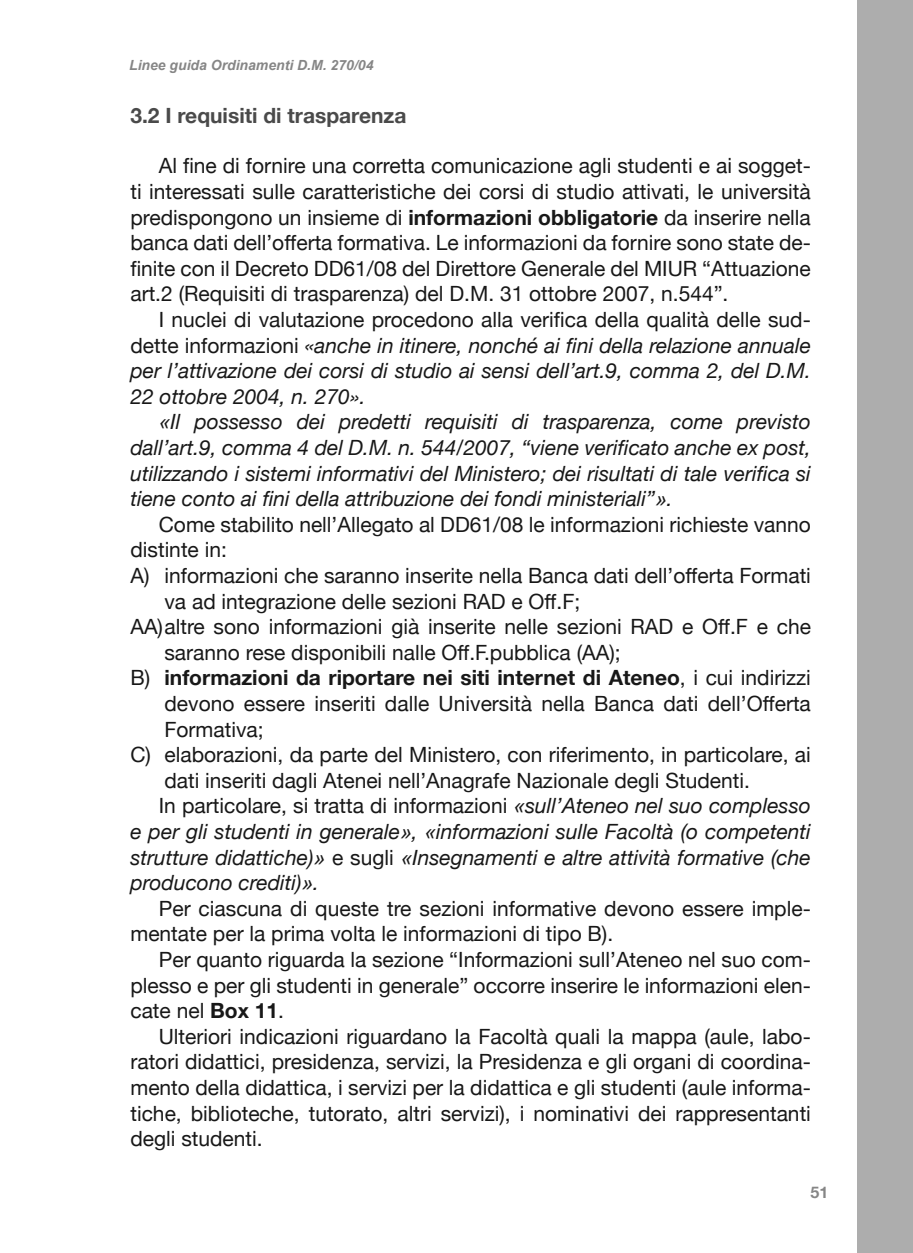
<style>
.page{position:relative;width:913px;height:1253px;background:#fff}
.page>*{position:absolute;margin:0;border:0;box-sizing:border-box;transform-origin:0 0}
.t1{font:21px/25.6px "Helvetica Neue";color:#181818;text-align:justify}
.t2{font:italic 21px/25.6px "Helvetica Neue";color:#181818;text-align:justify}
.t3{font:700 21px "Helvetica Neue";color:#181818}
.t4{font:700 21px "Helvetica Neue";color:#4a4a4a}
.t5{font:700 16px "Helvetica Neue";color:#868686}
.t6{font:italic 700 14px "Arial";color:#868686}
.s1{font-weight:700}
.s2{font-style:normal}
.s3{font-family:"Arial"}
.s4{font-weight:400}
.s5{font-family:"Arial";font-style:italic}
.s6{font-style:italic}
</style>
<div class="page">
<div style="left:857px;top:0;width:56px;height:1253px;background:#adadad"></div>
<p class="t6" style="left:129px;top:56px;width:246px">Linee guida Ordinamenti D.M. 270/04</p>
<p class="t4" style="left:130px;top:102px;width:278px">3.2 I requisiti di trasparenza</p>
<p class="t1" style="left:130px;top:153px;width:682px;text-indent:28px">Al fine di fornire una corretta comunicazione agli studenti e ai sogget&shy;ti interessati sulle caratteristiche dei corsi di studio attivati, le università predispongono un insieme di <span class="s1">informazioni obbligatorie</span> da inserire nella banca dati dell’offerta formativa. Le informazioni da fornire sono state de&shy;finite con il Decreto DD61/08 del Direttore Generale del MIUR “Attuazione art.2 (Requisiti di trasparenza) del D.M. 31 ottobre 2007, n.544”.</p>
<p class="t2" style="left:130px;top:306px;width:682px;text-indent:28px"><span class="s2">I nuclei di valutazione procedono alla verifica della qualità delle sud&shy;dette informazioni</span> «anche in itinere, nonché ai fini della relazione annuale per l’attivazione dei corsi di studio ai sensi dell’art.9, comma 2, del D.M.<br>22 ottobre 2004, n. 270».</p>
<p class="t2" style="left:130px;top:409px;width:682px;text-indent:28px"><span class="s3">«</span>Il possesso dei predetti requisiti di trasparenza, come previsto dall’art.9, comma 4 del D.M. n. 544/2007, “viene verificato anche ex post, utilizzando i sistemi informativi del Ministero; dei risultati di tale verifica si tiene conto ai fini della attribuzione dei fondi ministeriali”<span class="s3">»</span>.</p>
<p class="t1" style="left:159px;top:511px;width:653px">Come stabilito nell’Allegato al DD61/08 le informazioni richieste vanno</p>
<p class="t1" style="left:130px;top:537px;width:98px">distinte in:</p>
<p class="t1" style="left:130px;top:562px;width:682px">A) informazioni che saranno inserite nella Banca dati dell’offerta Formati</p>
<p class="t1" style="left:164px;top:588px;width:417px">va ad integrazione delle sezioni RAD e Off.F;</p>
<p class="t1" style="left:130px;top:614px;width:682px">AA)altre sono informazioni già inserite nelle sezioni RAD e Off.F e che</p>
<p class="t1" style="left:164px;top:639px;width:458px">saranno rese disponibili nalle Off.F.pubblica (AA);</p>
<p class="t3" style="left:130px;top:665px;width:682px"><span class="s4">B)</span> informazioni da riportare nei siti internet di Ateneo<span class="s4">, i cui indirizzi</span></p>
<p class="t1" style="left:164px;top:690px;width:648px">devono essere inseriti dalle Università nella Banca dati dell’Offerta</p>
<p class="t1" style="left:164px;top:716px;width:101px">Formativa;</p>
<p class="t1" style="left:130px;top:742px;width:682px">C) elaborazioni, da parte del Ministero, con riferimento, in particolare, ai</p>
<p class="t1" style="left:164px;top:767px;width:587px">dati inseriti dagli Atenei nell’Anagrafe Nazionale degli Studenti.</p>
<p class="t1" style="left:159px;top:793px;width:653px">In particolare, si tratta di informazioni <span class="s5">«</span><span class="s6">sull’Ateneo nel suo complesso</span></p>
<p class="t2" style="left:130px;top:818px;width:682px">e per gli studenti in generale<span class="s3">»</span>, <span class="s3">«</span>informazioni sulle Facoltà (o competenti</p>
<p class="t2" style="left:130px;top:844px;width:682px">strutture didattiche)<span class="s3">»</span> <span class="s2">e sugli</span> <span class="s3">«</span>Insegnamenti e altre attività formative (che</p>
<p class="t2" style="left:130px;top:869px;width:190px">producono crediti)<span class="s3">»</span>.</p>
<p class="t1" style="left:159px;top:895px;width:653px">Per ciascuna di queste tre sezioni informative devono essere imple-</p>
<p class="t1" style="left:130px;top:921px;width:484px">mentate per la prima volta le informazioni di tipo B).</p>
<p class="t1" style="left:159px;top:946px;width:653px">Per quanto riguarda la sezione “Informazioni sull’Ateneo nel suo com-</p>
<p class="t1" style="left:130px;top:972px;width:682px">plesso e per gli studenti in generale” occorre inserire le informazioni elen-</p>
<p class="t1" style="left:130px;top:998px;width:155px">cate nel <span class="s1">Box 11</span>.</p>
<p class="t1" style="left:159px;top:1023px;width:653px">Ulteriori indicazioni riguardano la Facoltà quali la mappa (aule, labo-</p>
<p class="t1" style="left:130px;top:1049px;width:682px">ratori didattici, presidenza, servizi, la Presidenza e gli organi di coordina-</p>
<p class="t1" style="left:130px;top:1074px;width:682px">mento della didattica, i servizi per la didattica e gli studenti (aule informa-</p>
<p class="t1" style="left:130px;top:1100px;width:682px">tiche, biblioteche, tutorato, altri servizi), i nominativi dei rappresentanti</p>
<p class="t1" style="left:130px;top:1126px;width:134px">degli studenti.</p>
<p class="t5" style="left:810px;top:1183px;width:19px">51</p>
</div>
